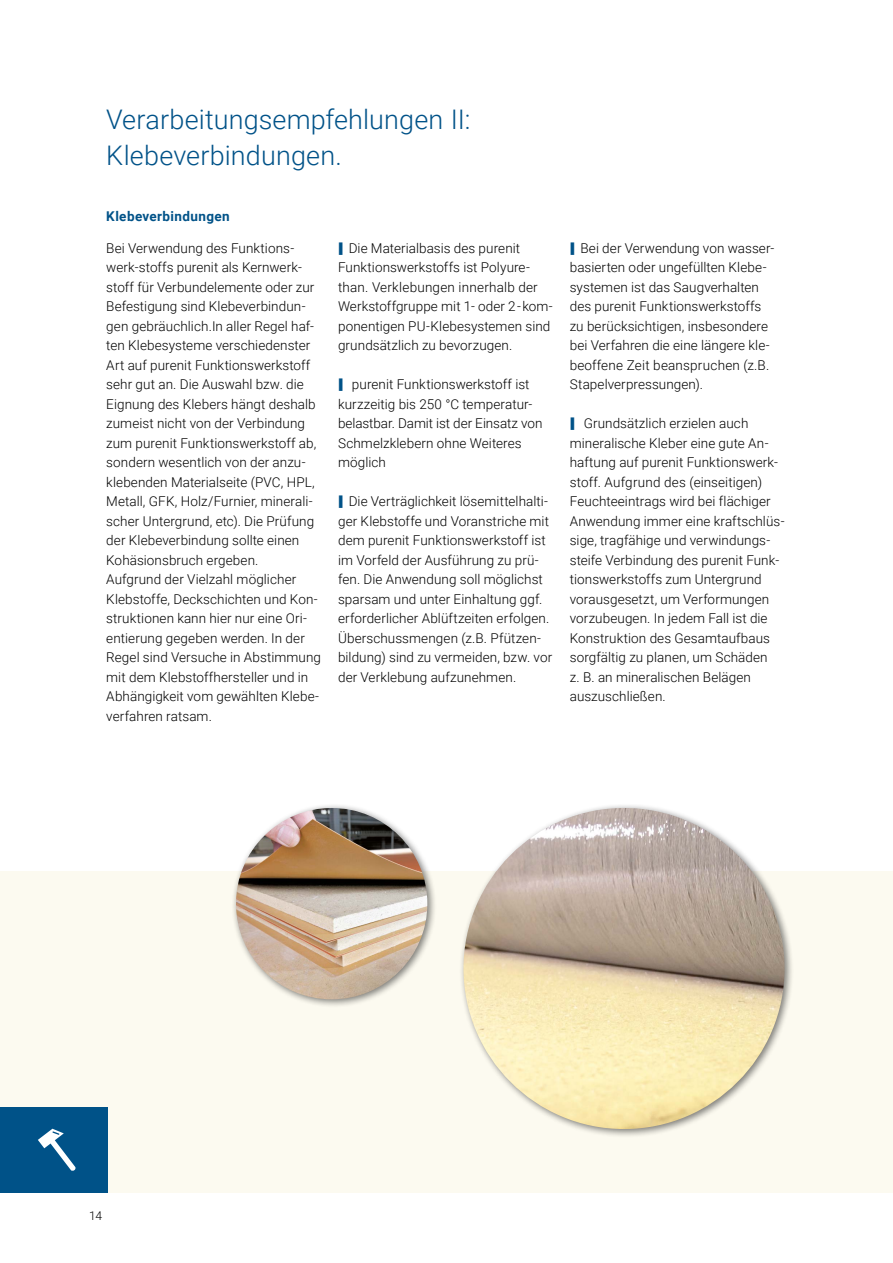
<style>
.page{position:relative;width:893px;height:1263px;background:#fff}
.page>*{position:absolute;margin:0;border:0;box-sizing:border-box;transform-origin:0 0}
.t1{font:300 27px/36px "Roboto";letter-spacing:.005em;color:#005288}
.t2{font:300 13.5px/19.5px "Roboto";letter-spacing:.005em;color:#000}
.t3{font:700 13.5px "Roboto";letter-spacing:.03em;color:#005288}
.t4{font:300 12px "Roboto";color:#000}
</style>
<div class="page">
<div style="left:0;top:872px;width:893px;height:321px;background:#fcfaf0"></div>
<div style="left:231px;top:803px;width:205px;height:206px;background:#000;opacity:.5"></div>
<img style="left:236px;top:808px;width:191px;height:191px;border-radius:96px">
<div style="left:459px;top:803px;width:335px;height:335px;background:#000;opacity:.5"></div>
<img style="left:463px;top:808px;width:321px;height:321px;border-radius:161px">
<div style="left:0;top:1108px;width:107px;height:85px;background:#005288"></div>
<svg style="left:38px;top:1129px;width:38px;height:42px"></svg>
<h1 class="t1" style="left:106px;top:100px;width:366px">Verarbeitungsempfehlungen II:<br>Klebeverbindungen.</h1>
<p class="t3" style="left:106px;top:206px;width:125px">Klebeverbindungen</p>
<p class="t2" style="left:106px;top:238px;width:216px">Bei Verwendung des Funktions&shy;werk-stoffs purenit als Kernwerk&shy;stoff für Verbundelemente oder zur Befestigung sind Klebeverbindun&shy;gen gebräuchlich.In aller Regel haf&shy;ten Klebesysteme verschiedenster Art auf purenit Funktionswerkstoff sehr gut an. Die Auswahl bzw. die Eignung des Klebers hängt deshalb zumeist nicht von der Verbindung zum purenit Funktionswerkstoff ab, sondern wesentlich von der anzu&shy;klebenden Materialseite (PVC, HPL, Metall, GFK, Holz/Furnier, minerali&shy;scher Untergrund, etc). Die Prüfung der Klebeverbindung sollte einen Kohäsionsbruch ergeben.<br>Aufgrund der Vielzahl möglicher Klebstoffe, Deckschichten und Kon&shy;struktionen kann hier nur eine Ori&shy;entierung gegeben werden. In der Regel sind Versuche in Abstimmung mit dem Klebstoffhersteller und in Abhängigkeit vom gewählten Klebe&shy;verfahren ratsam.</p>
<p class="t2" style="left:338px;top:238px;width:216px;text-indent:11px">Die Materialbasis des purenit Funktionswerkstoffs ist Polyure&shy;than. Verklebungen innerhalb der Werkstoffgruppe mit 1- oder 2 - kom&shy;ponentigen PU-Klebesystemen sind grundsätzlich zu bevorzugen.</p>
<p class="t2" style="left:338px;top:374px;width:206px;text-indent:14px">purenit Funktionswerkstoff ist kurzzeitig bis 250 °C temperatur&shy;belastbar. Damit ist der Einsatz von<br>Schmelzklebern ohne Weiteres möglich</p>
<p class="t2" style="left:338px;top:491px;width:216px;text-indent:11px">Die Verträglichkeit lösemittelhalti&shy;ger Klebstoffe und Voranstriche mit dem purenit Funktionswerkstoff ist im Vorfeld der Ausführung zu prü&shy;fen. Die Anwendung soll möglichst sparsam und unter Einhaltung ggf. erforderlicher Ablüftzeiten erfolgen.<br>Überschussmengen (z.B. Pfützen&shy;bildung) sind zu vermeiden, bzw. vor der Verklebung aufzunehmen.</p>
<p class="t2" style="left:570px;top:238px;width:206px;text-indent:11px">Bei der Verwendung von wasser&shy;basierten oder ungefüllten Klebe&shy;systemen ist das Saugverhalten des purenit Funktionswerkstoffs zu berücksichtigen, insbesondere bei Verfahren die eine längere kle&shy;beoffene Zeit beanspruchen (z.B.<br>Stapelverpressungen).</p>
<p class="t2" style="left:570px;top:413px;width:216px;text-indent:14px">Grundsätzlich erzielen auch mineralische Kleber eine gute An&shy;haftung auf purenit Funktionswerk&shy;stoff. Aufgrund des ( einseitigen )<br>Feuchteeintrags wird bei flächiger<br>Anwendung immer eine kraftschlüs&shy;sige, tragfähige und verwindungs&shy;steife Verbindung des purenit Funk&shy;tionswerkstoffs zum Untergrund vorausgesetzt, um Verformungen vorzubeugen. In jedem Fall ist die<br>Konstruktion des Gesamtaufbaus sorgfältig zu planen, um Schäden<br>z. B. an mineralischen Belägen auszuschließen.</p>
<p class="t4" style="left:89px;top:1207px;width:14px">14</p>
</div>
